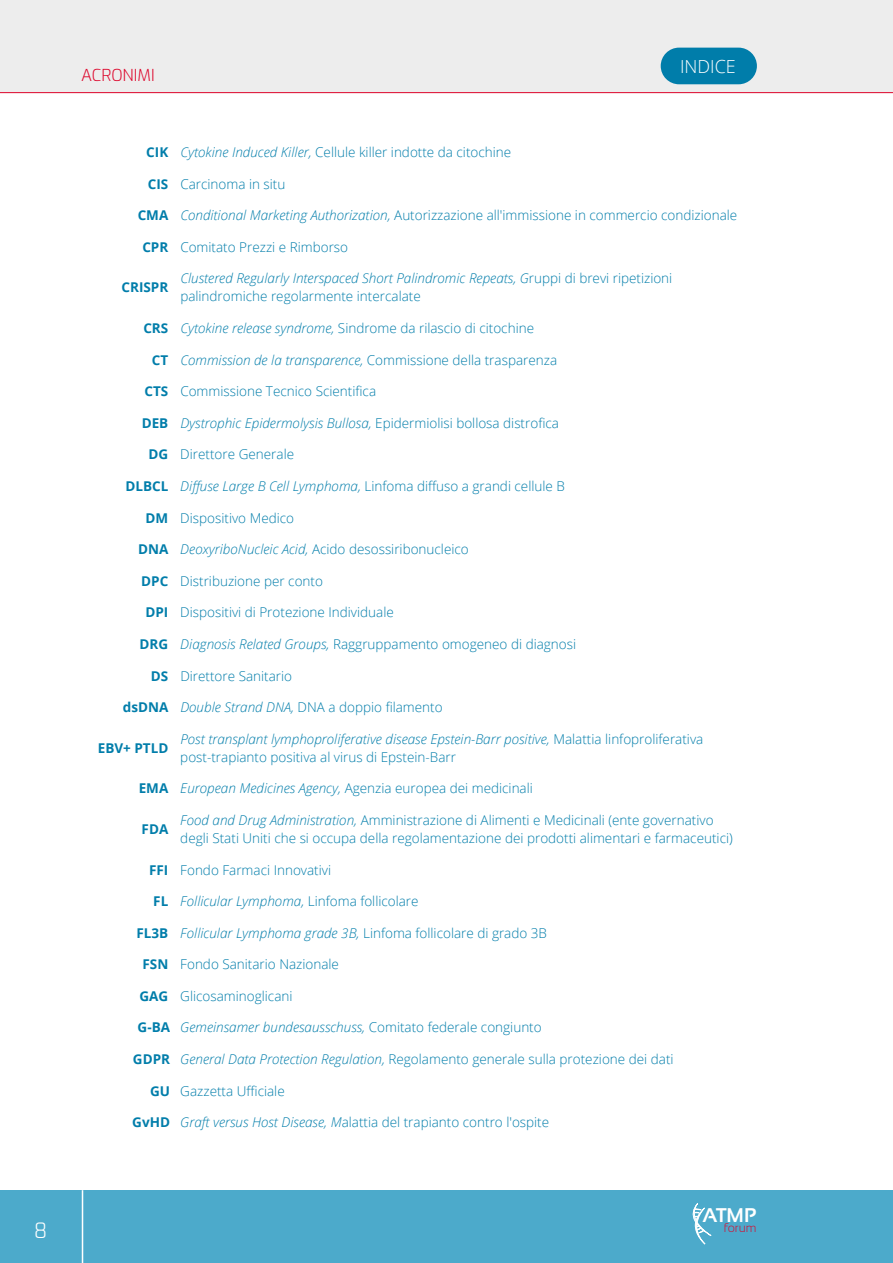
<style>
.page{position:relative;width:893px;height:1263px;background:#fff}
.page>*{position:absolute;margin:0;border:0;box-sizing:border-box;transform-origin:0 0}
.t1{font:300 21px "Exo";color:#fff}
.t2{font:700 19.8px "Sansation";color:#fff}
.t3{font:300 18px "Open Sans";color:#fff}
.t4{font:300 16.5px "Exo";color:#dd052b}
.t5{font:300 13.5px/18px "Open Sans";color:#007daa}
.t6{font:italic 300 13.5px "Open Sans";color:#007daa}
.t7{font:700 13.5px "Open Sans";color:#007daa}
.t8{font:300 12.3px "Sansation";color:#dd052b}
.s1{font-weight:700}
.s2{font-style:italic}
.s3{font-weight:700;font-style:normal}
.s4{font-style:normal}
</style>
<div class="page">
<div style="left:0;top:0;width:893px;height:93px;background:#ededed"></div>
<div style="left:0;top:1190px;width:893px;height:73px;background:#4caacb"></div>
<hr style="left:82px;top:1190px;width:1px;height:73px;background:#fff">
<hr style="left:0;top:92px;width:893px;height:1px;background:#dd052b">
<svg style="left:692px;top:1203px;width:19px;height:41px"></svg>
<div style="left:661px;top:48px;width:96px;height:36px;background:#007daa;border-radius:18px"></div>
<p class="t4" style="left:81px;top:63px;width:75px">ACRONIMI</p>
<h3 class="t3" style="left:680px;top:54px;width:57px">INDICE</h3>
<p class="t5" style="left:146px;top:143px;width:366px"><span class="s1">CIK</span> <span class="s2">Cytokine Induced Killer,</span> Cellule killer indotte da citochine</p>
<p class="t5" style="left:148px;top:174px;width:139px"><span class="s1">CIS</span> Carcinoma in situ</p>
<p class="t5" style="left:138px;top:206px;width:601px"><span class="s1">CMA</span> <span class="s2">Conditional Marketing Authorization,</span> Autorizzazione all'immissione in commercio condizionale</p>
<p class="t5" style="left:142px;top:238px;width:207px"><span class="s1">CPR</span> Comitato Prezzi e Rimborso</p>
<p class="t7" style="left:122px;top:278px;width:48px">CRISPR</p>
<p class="t5" style="left:180px;top:269px;width:493px"><span class="s2">Clustered Regularly Interspaced Short Palindromic Repeats, G</span>ruppi di brevi ripetizioni palindromiche regolarmente intercalate</p>
<p class="t5" style="left:143px;top:319px;width:392px"><span class="s1">CRS</span> <span class="s2">Cytokine release syndrome,</span> Sindrome da rilascio di citochine</p>
<p class="t6" style="left:152px;top:350px;width:407px"><span class="s3">CT</span> Commission de la transparence, <span class="s4">Commissione della trasparenza</span></p>
<p class="t5" style="left:144px;top:382px;width:233px"><span class="s1">CTS</span> Commissione Tecnico Scientifica</p>
<p class="t6" style="left:142px;top:414px;width:419px"><span class="s3">DEB</span> Dystrophic Epidermolysis Bullosa, <span class="s4">Epidermiolisi bollosa distrofica</span></p>
<p class="t5" style="left:149px;top:445px;width:147px"><span class="s1">DG</span> Direttore Generale</p>
<p class="t5" style="left:125px;top:477px;width:441px"><span class="s1">DLBCL</span> <span class="s2">Diffuse Large B Cell Lymphoma,</span> Linfoma diffuso a grandi cellule B</p>
<p class="t5" style="left:146px;top:508px;width:150px"><span class="s1">DM</span> Dispositivo Medico</p>
<p class="t5" style="left:138px;top:540px;width:332px"><span class="s1">DNA</span> <span class="s2">DeoxyriboNucleic Acid,</span> Acido desossiribonucleico</p>
<p class="t5" style="left:141px;top:571px;width:183px"><span class="s1">DPC</span> Distribuzione per conto</p>
<p class="t5" style="left:145px;top:603px;width:250px"><span class="s1">DPI</span> Dispositivi di Protezione Individuale</p>
<p class="t5" style="left:140px;top:635px;width:438px"><span class="s1">DRG</span> <span class="s2">Diagnosis Related Groups,</span> Raggruppamento omogeneo di diagnosi</p>
<p class="t5" style="left:151px;top:666px;width:143px"><span class="s1">DS</span> Direttore Sanitario</p>
<p class="t5" style="left:123px;top:698px;width:321px"><span class="s1">dsDNA</span> <span class="s2">Double Strand DNA,</span> DNA a doppio filamento</p>
<p class="t7" style="left:98px;top:738px;width:72px">EBV+ PTLD</p>
<p class="t5" style="left:180px;top:729px;width:524px"><span class="s2">Post transplant lymphoproliferative disease Epstein-Barr positive,</span> Malattia linfoproliferativa post-trapianto positiva al virus di Epstein-Barr</p>
<p class="t5" style="left:139px;top:779px;width:396px"><span class="s1">EMA</span> <span class="s2">European Medicines Agency,</span> Agenzia europea dei medicinali</p>
<p class="t7" style="left:142px;top:819px;width:28px">FDA</p>
<p class="t5" style="left:180px;top:811px;width:554px"><span class="s2">Food and Drug Administration,</span> Amministrazione di Alimenti e Medicinali (ente governativo degli Stati Uniti che si occupa della regolamentazione dei prodotti alimentari e farmaceutici)</p>
<p class="t5" style="left:149px;top:860px;width:184px"><span class="s1">FFI</span> Fondo Farmaci Innovativi</p>
<p class="t6" style="left:153px;top:892px;width:267px"><span class="s3">FL</span> Follicular Lymphoma, <span class="s4">Linfoma follicolare</span></p>
<p class="t5" style="left:137px;top:923px;width:412px"><span class="s1">FL3B</span> <span class="s2">Follicular Lymphoma grade 3B,</span> Linfoma follicolare di grado 3B</p>
<p class="t5" style="left:143px;top:955px;width:198px"><span class="s1">FSN</span> Fondo Sanitario Nazionale</p>
<p class="t5" style="left:139px;top:987px;width:155px"><span class="s1">GAG</span> Glicosaminoglicani</p>
<p class="t6" style="left:138px;top:1018px;width:406px"><span class="s3">G-BA</span> Gemeinsamer bundesausschuss, <span class="s4">Comitato federale congiunto</span></p>
<p class="t5" style="left:133px;top:1050px;width:542px"><span class="s1">GDPR</span> <span class="s2">General Data Protection Regulation,</span> Regolamento generale sulla protezione dei dati</p>
<p class="t5" style="left:150px;top:1081px;width:136px"><span class="s1">GU</span> Gazzetta Ufficiale</p>
<p class="t5" style="left:132px;top:1113px;width:418px"><span class="s1">GvHD</span> <span class="s2">Graft versus Host Disease, M</span>alattia del trapianto contro l'ospite</p>
<h2 class="t2" style="left:702px;top:1204px;width:55px">ATMP</h2>
<h1 class="t1" style="left:34px;top:1215px;width:15px">8</h1>
<p class="t8" style="left:724px;top:1221px;width:34px">forum</p>
</div>
